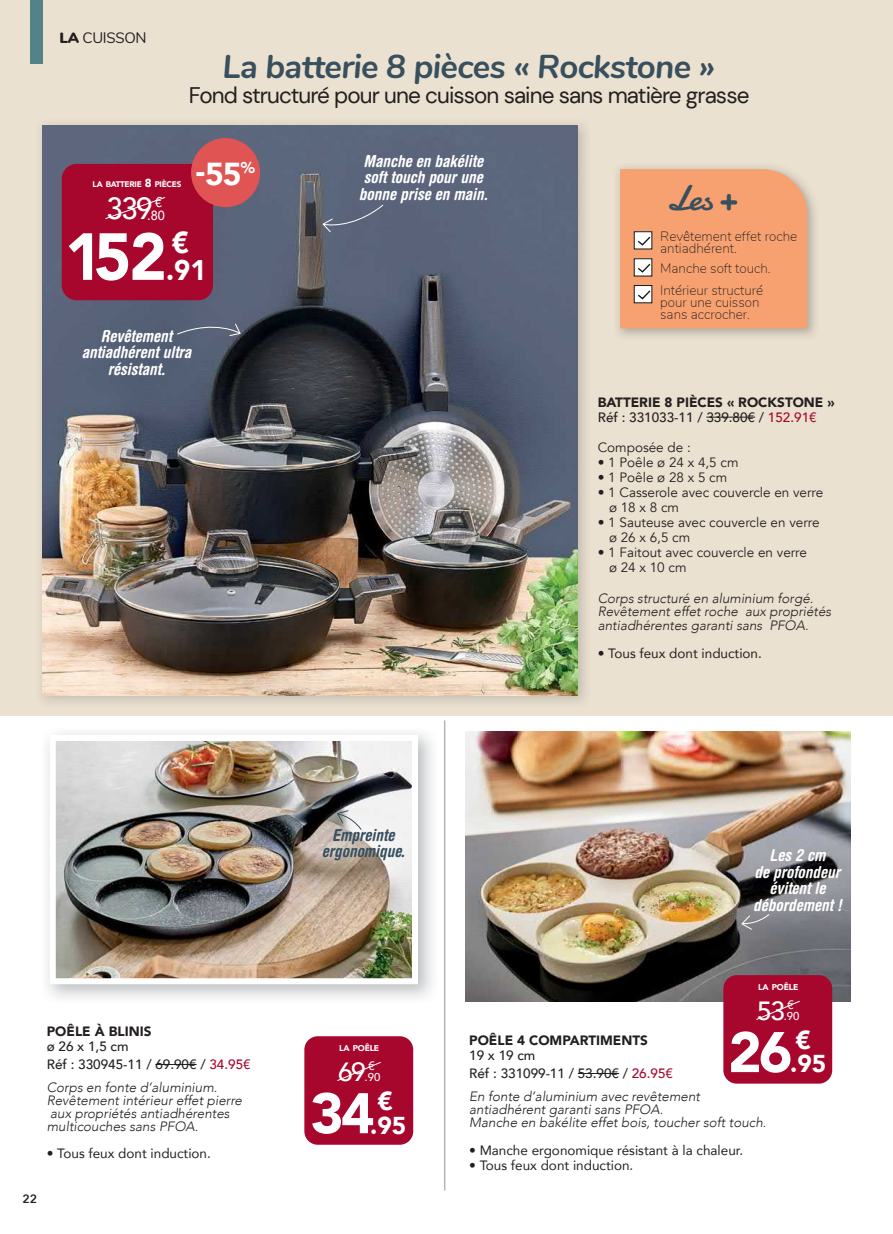
<style>
.page{position:relative;width:893px;height:1234px;background:#fff}
.page>*{position:absolute;margin:0;border:0;box-sizing:border-box;transform-origin:0 0}
.t1{font:900 65.7px "Avenir";color:#fff;scale:.96 1}
.t2{font:900 56.55px "Avenir";color:#fff}
.t3{font:35.7px "Damion";color:#384f5e}
.t4{font:italic 700 33px "Nunito";letter-spacing:-.02em;color:#384f5e}
.t5{font:900 31.65px "Avenir";color:#fff}
.t6{font:500 30.6px "Avenir";color:#fff;scale:.96 1}
.t7{font:900 28.35px "Avenir";color:#fff;scale:.96 1}
.t8{font:500 26.25px "Avenir";color:#fff}
.t9{font:900 24.45px "Avenir";color:#fff}
.t10{font:22.5px "DM Sans";letter-spacing:-.04em;color:#231f20}
.t11{font:italic 700 condensed 16.5px/16.5px "Helvetica Rounded LT Std";color:#fff;text-align:center}
.t12{font:italic 700 condensed 16.5px/16.5px "Helvetica Rounded LT Std";color:#384f5e;text-align:center}
.t13{font:15px "Nunito";letter-spacing:-.02em;color:#231f20}
.t14{font:italic 300 13.5px/12.8px "Avenir";color:#231f20}
.t15{font:13.5px/15px "Avenir";color:#231f20}
.t16{font:13.5px "Avenir";color:#231f20}
.t17{font:200 13.5px/12px "Nunito";color:#231f20}
.t18{font:900 13.5px/15px "Avenir";color:#231f20}
.t19{font:500 13.5px/18px "Avenir";color:#231f20}
.t20{font:500 13.2px "Avenir";color:#fff;scale:.96 1}
.t21{font:600 12px "Avenir Next";color:#231f20}
.t22{font:500 11.4px "Avenir";color:#fff}
.t23{font:900 8.4px "Avenir";letter-spacing:-.03em;color:#fff}
.t24{font:900 8.1px "Avenir";letter-spacing:-.03em;color:#fff}
.s1{font-weight:900}
.s2{font-size:11.55px}
.s3{font-family:"Nunito";font-weight:900;font-size:34.05px}
.s4{font-weight:500}
.s5{font-weight:500;color:#a7062d}
.s6{color:#a7062d}
</style>
<div class="page">
<div style="left:0;top:0;width:893px;height:715px;background:#ebe1d0"></div>
<div style="left:30px;top:0;width:13px;height:64px;background:#538386"></div>
<img style="left:41px;top:124px;width:545px;height:579px">
<img style="left:43px;top:126px;width:534px;height:569px">
<hr style="left:706px;top:416px;width:49px;height:1px;background:#231f20">
<div style="left:62px;top:164px;width:151px;height:136px;background:#a7062d;border-radius:15px"></div>
<svg style="left:105px;top:197px;width:61px;height:22px"></svg>
<svg style="left:177px;top:319px;width:64px;height:17px"></svg>
<svg style="left:322px;top:204px;width:62px;height:29px;background:#626b80"></svg>
<div style="left:191px;top:138px;width:69px;height:69px;background:#e05553;border-radius:50%"></div>
<img style="left:617px;top:166px;width:198px;height:171px">
<div style="left:620px;top:169px;width:187px;height:159px;background:#f8a170"></div>
<img style="left:47px;top:731px;width:374px;height:256px">
<hr style="left:155px;top:1063px;width:42px;height:1px;background:#231f20">
<div style="left:304px;top:1035px;width:109px;height:109px;background:#a7062d;border-radius:13px"></div>
<svg style="left:337px;top:1062px;width:44px;height:19px"></svg>
<hr style="left:444px;top:720px;width:1px;height:470px;background:#b1b4bc">
<img style="left:466px;top:731px;width:384px;height:269px">
<hr style="left:578px;top:1072px;width:41px;height:1px;background:#231f20">
<div style="left:723px;top:974px;width:109px;height:109px;background:#a7062d;border-radius:13px"></div>
<svg style="left:756px;top:1000px;width:44px;height:20px"></svg>
<svg style="left:741px;top:913px;width:29px;height:17px"></svg>
<svg style="left:336px;top:809px;width:26px;height:21px"></svg>
<p class="t13" style="left:60px;top:27px;width:89px"><span class="s1">LA</span> CUISSON</p>
<h3 class="t4" style="left:222px;top:44px;width:494px">La batterie 8 pièces « Rockstone »</h3>
<h3 class="t10" style="left:189px;top:81px;width:562px">Fond structuré pour une cuisson saine sans matière grasse</h3>
<p class="t24" style="left:93px;top:179px;width:91px">LA BATTERIE <span class="s2">8</span> PIÈCES</p>
<h3 class="t6" style="left:106px;top:189px;width:60px">339 <sup>€</sup></h3>
<p class="t20" style="left:147px;top:206px;width:20px">.80</p>
<h3 class="t5" style="left:196px;top:153px;width:61px">-55<sup>%</sup></h3>
<h1 class="t1" style="left:65px;top:214px;width:131px">152 <sup>€</sup></h1>
<h3 class="t7" style="left:166px;top:252px;width:43px">.91</h3>
<p class="t11" style="left:82px;top:329px;width:111px">Revêtement antiadhérent ultra résistant.</p>
<p class="t11" style="left:359px;top:154px;width:130px">Manche en bakélite soft touch pour une bonne prise en main.</p>
<h3 class="t3" style="left:667px;top:174px;width:74px">Les <span class="s3">+</span></h3>
<p class="t17" style="left:660px;top:230px;width:139px">Revêtement effet roche antiadhérent.</p>
<p class="t17" style="left:660px;top:257px;width:112px;line-height:22.2px">Manche soft touch.<br>Intérieur structuré</p>
<p class="t17" style="left:660px;top:296px;width:101px">pour une cuisson sans accrocher.</p>
<p class="t18" style="left:598px;top:395px;width:238px">BATTERIE 8 PIÈCES « ROCKSTONE »<br><span class="s4">Réf : 331033-11 / 339.80€ /</span> <span class="s5">152.91€</span></p>
<p class="t15" style="left:598px;top:440px;width:95px">Composée de :</p>
<p class="t15" style="left:598px;top:455px;width:142px">• 1 Poêle ø 24 x 4,5 cm</p>
<p class="t15" style="left:598px;top:470px;width:131px">• 1 Poêle ø 28 x 5 cm</p>
<p class="t15" style="left:609px;top:485px;width:216px;text-indent:-11px">• 1 Casserole avec couvercle en verre ø 18 x 8 cm</p>
<p class="t15" style="left:609px;top:515px;width:212px;text-indent:-11px">• 1 Sauteuse avec couvercle en verre ø 26 x 6,5 cm</p>
<p class="t15" style="left:609px;top:545px;width:200px;text-indent:-11px">• 1 Faitout avec couvercle en verre ø 24 x 10 cm</p>
<p class="t14" style="left:598px;top:591px;width:235px;line-height:13.5px">Corps structuré en aluminium forgé.<br>Revêtement effet roche aux propriétés antiadhérentes garanti sans PFOA.</p>
<p class="t16" style="left:598px;top:644px;width:166px">• Tous feux dont induction.</p>
<p class="t12" style="left:322px;top:828px;width:85px">Empreinte ergonomique.</p>
<p class="t18" style="left:47px;top:1023px;width:106px">POÊLE À BLINIS</p>
<p class="t19" style="left:47px;top:1037px;width:205px">ø 26 x 1,5 cm<br>Réf : 330945-11 / 69.90€ / <span class="s6">34.95€</span></p>
<p class="t14" style="left:47px;top:1081px;width:197px">Corps en fonte d’aluminium.<br>Revêtement intérieur effet pierre aux propriétés antiadhérentes multicouches sans PFOA.</p>
<p class="t16" style="left:47px;top:1144px;width:166px">• Tous feux dont induction.</p>
<p class="t21" style="left:22px;top:1191px;width:16px">22</p>
<p class="t23" style="left:339px;top:1042px;width:41px">LA POÊLE</p>
<h3 class="t8" style="left:338px;top:1054px;width:38px">69 <sup>€</sup></h3>
<p class="t22" style="left:365px;top:1069px;width:17px">.90</p>
<h2 class="t2" style="left:310px;top:1076px;width:84px">34 <sup>€</sup></h2>
<h3 class="t9" style="left:370px;top:1108px;width:38px">.95</h3>
<p class="t11" style="left:753px;top:848px;width:90px">Les 2 cm<br>de profondeur évitent le débordement !</p>
<p class="t23" style="left:758px;top:981px;width:41px">LA POÊLE</p>
<h3 class="t8" style="left:757px;top:993px;width:38px">53 <sup>€</sup></h3>
<p class="t22" style="left:784px;top:1008px;width:17px">.90</p>
<h2 class="t2" style="left:728px;top:1015px;width:84px">26 <sup>€</sup></h2>
<p class="t18" style="left:469px;top:1032px;width:180px">POÊLE 4 COMPARTIMENTS</p>
<p class="t19" style="left:469px;top:1046px;width:205px">19 x 19 cm<br>Réf : 331099-11 / 53.90€ / <span class="s6">26.95€</span></p>
<p class="t14" style="left:469px;top:1090px;width:299px">En fonte d’aluminium avec revêtement antiadhérent garanti sans PFOA.<br>Manche en bakélite effet bois, toucher soft touch.</p>
<p class="t16" style="left:469px;top:1140px;width:275px">• Manche ergonomique résistant à la chaleur.</p>
<p class="t16" style="left:469px;top:1155px;width:166px">• Tous feux dont induction.</p>
<h3 class="t9" style="left:790px;top:1047px;width:38px">.95</h3>
</div>
